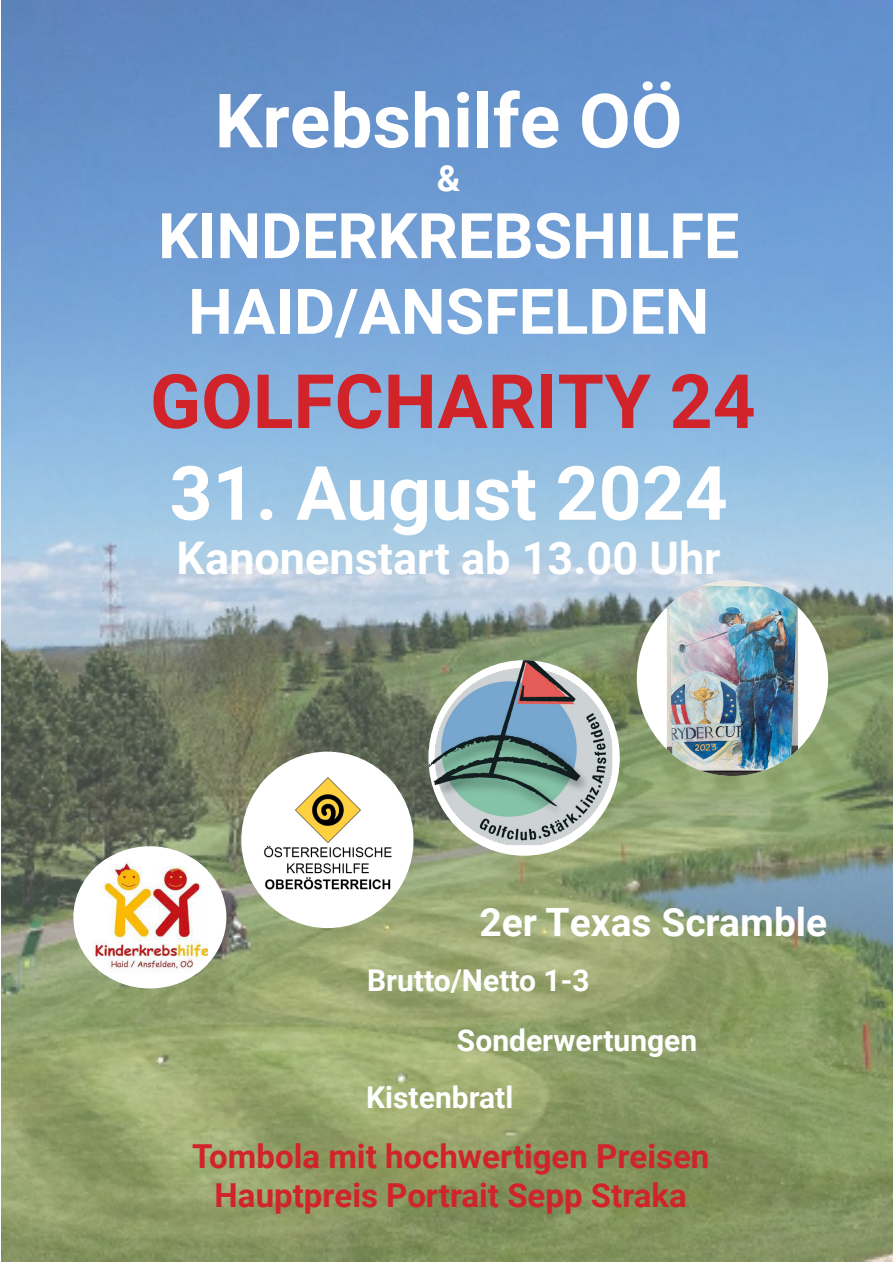
<style>
.page{position:relative;width:893px;height:1263px;background:#fff}
.page>*{position:absolute;margin:0;border:0;box-sizing:border-box;transform-origin:0 0}
.t1{font:700 75px "Roboto";color:#fff}
.t2{font:700 75px "Roboto";color:#d1232a}
.t3{font:700 63px/75.6px "Roboto";color:#fff;text-align:center}
.t4{font:700 45px "Roboto";color:#fff}
.t5{font:700 39px "Roboto";color:#fff}
.t6{font:700 36px "Roboto";color:#fff}
.t7{font:700 33px "Roboto";color:#d1232a}
.t8{font:700 30px "Roboto";color:#fff}
</style>
<div class="page">
<img style="left:2px;top:0;width:891px;height:1261px">
<div style="left:73px;top:846px;width:153px;height:142px;background:#fff;border-radius:50%"></div>
<img style="left:92px;top:858px;width:116px;height:115px">
<div style="left:241px;top:752px;width:173px;height:176px;background:#fff;border-radius:50%"></div>
<img style="left:259px;top:775px;width:137px;height:115px">
<div style="left:428px;top:660px;width:192px;height:196px;background:#fff;border-radius:50%"></div>
<img style="left:428px;top:660px;width:184px;height:185px">
<div style="left:637px;top:580px;width:191px;height:196px;background:#fff;border-radius:50%"></div>
<img style="left:667px;top:580px;width:131px;height:196px">
<p class="t1" style="left:215px;top:68px;width:469px">Krebshilfe OÖ</p>
<p class="t6" style="left:437px;top:153px;width:25px">&amp;</p>
<p class="t3" style="left:158px;top:196px;width:583px">KINDERKREBSHILFE<br>HAID/ANSFELDEN</p>
<p class="t2" style="left:150px;top:349px;width:607px">GOLFCHARITY 24</p>
<p class="t1" style="left:170px;top:440px;width:560px">31. August 2024</p>
<p class="t4" style="left:177px;top:526px;width:545px">Kanonenstart ab 13.00 Uhr</p>
<p class="t5" style="left:479px;top:895px;width:350px">2er Texas Scramble</p>
<p class="t8" style="left:367px;top:960px;width:224px">Brutto/Netto 1-3</p>
<p class="t8" style="left:457px;top:1019px;width:242px">Sonderwertungen</p>
<p class="t8" style="left:366px;top:1076px;width:149px">Kistenbratl</p>
<p class="t7" style="left:192px;top:1133px;width:519px">Tombola mit hochwertigen Preisen</p>
<p class="t7" style="left:215px;top:1172px;width:474px">Hauptpreis Portrait Sepp Straka</p>
</div>
